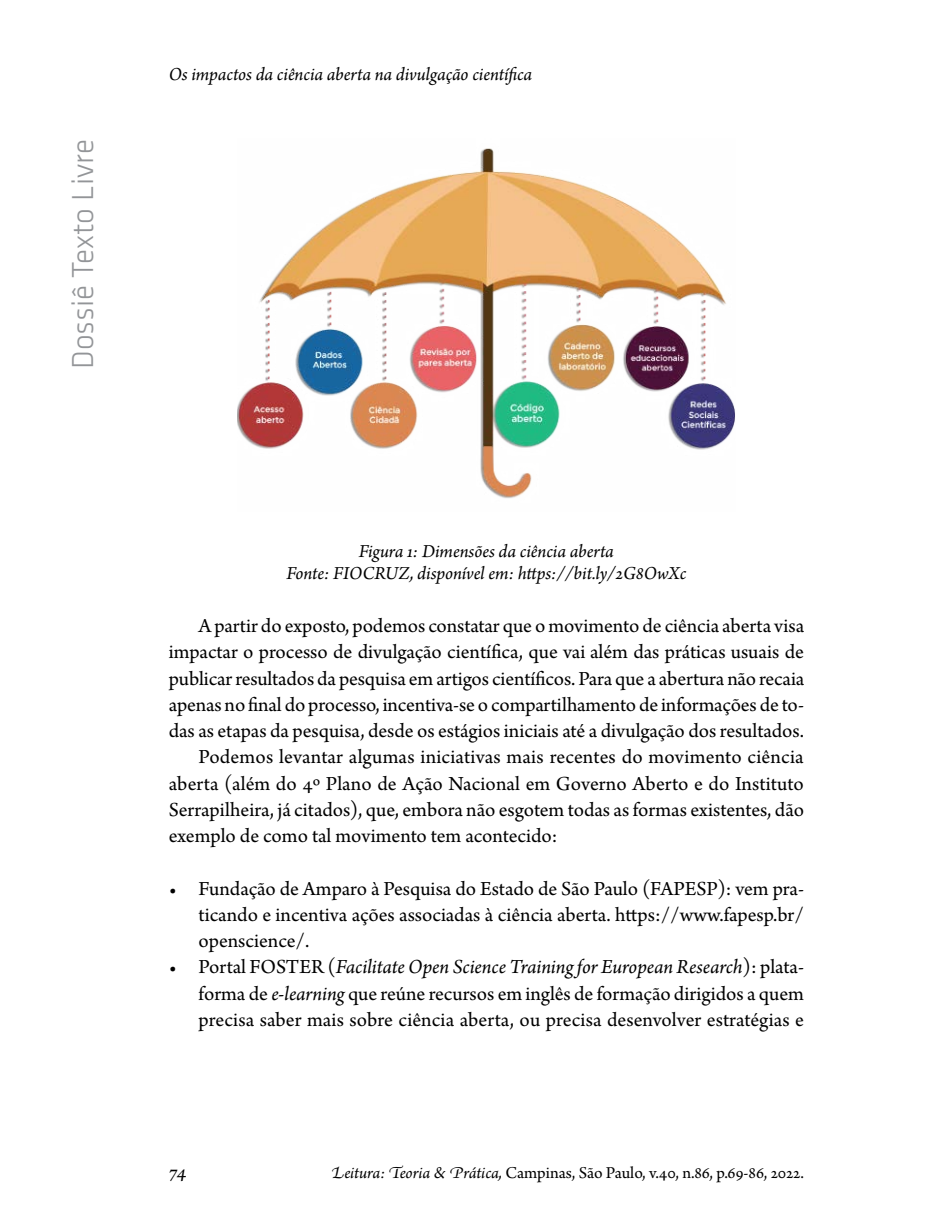
<style>
.page{position:relative;width:943px;height:1231px;background:#fff}
.page>*{position:absolute;margin:0;border:0;box-sizing:border-box;transform-origin:0 0}
.t1{font:300 31.5px "Klavika";color:#939598}
.t2{font:21px/26.2px "Arno Pro";color:#000;text-align:justify}
.t3{font:italic 21px "Arno Pro";color:#000}
.t4{font:italic 19.25px/22.8px "Arno Pro";letter-spacing:-.005em;color:#000;text-align:center}
.t5{font:17.5px "Arno Pro";letter-spacing:-.005em;color:#000}
.s1{font-style:italic}
</style>
<div class="page">
<img style="left:237px;top:148px;width:498px;height:351px">
<h1 class="t1" style="left:65px;top:369px;width:231px;rotate:-90deg">Dossiê Texto Livre</h1>
<p class="t4" style="left:169px;top:64px;width:365px">Os impactos da ciência aberta na divulgação científica</p>
<p class="t4" style="left:286px;top:540px;width:401px">Figura 1: Dimensões da ciência aberta<br>Fonte: FIOCRUZ, disponível em: https://bit.ly/2G8OwXc</p>
<p class="t2" style="left:198px;top:613px;width:607px">A partir do exposto, podemos constatar que o movimento de ciência aberta visa</p>
<p class="t2" style="left:169px;top:640px;width:636px">impactar o processo de divulgação científica, que vai além das práticas usuais de</p>
<p class="t2" style="left:169px;top:666px;width:637px">publicar resultados da pesquisa em artigos científicos. Para que a abertura não recaia</p>
<p class="t2" style="left:169px;top:692px;width:636px">apenas no final do processo, incentiva-se o compartilhamento de informações de to-</p>
<p class="t2" style="left:169px;top:718px;width:636px">das as etapas da pesquisa, desde os estágios iniciais até a divulgação dos resultados.</p>
<p class="t2" style="left:198px;top:745px;width:607px">Podemos levantar algumas iniciativas mais recentes do movimento ciência</p>
<p class="t2" style="left:169px;top:771px;width:636px">aberta (além do 4º Plano de Ação Nacional em Governo Aberto e do Instituto</p>
<p class="t2" style="left:169px;top:797px;width:636px">Serrapilheira, já citados), que, embora não esgotem todas as formas existentes, dão</p>
<p class="t2" style="left:169px;top:823px;width:390px">exemplo de como tal movimento tem acontecido:</p>
<p class="t2" style="left:198px;top:876px;width:607px;text-indent:-30px">• Fundação de Amparo à Pesquisa do Estado de São Paulo (FAPESP): vem pra&shy;ticando e incentiva ações associadas à ciência aberta. https://www.fapesp.br/ openscience/.</p>
<p class="t2" style="left:198px;top:955px;width:607px;text-indent:-30px">• Portal FOSTER (<span class="s1">Facilitate Open Science Training for European Research</span>): plata&shy;forma de <span class="s1">e-learning</span> que reúne recursos em inglês de formação dirigidos a quem precisa saber mais sobre ciência aberta, ou precisa desenvolver estratégias e</p>
<p class="t3" style="left:169px;top:1159px;width:20px">74</p>
<p class="t5" style="left:331px;top:1163px;width:474px"><span class="s1">Leitura: Teoria &amp; Prática,</span> Campinas, São Paulo, v.40, n.86, p.69-86, 2022.</p>
</div>
